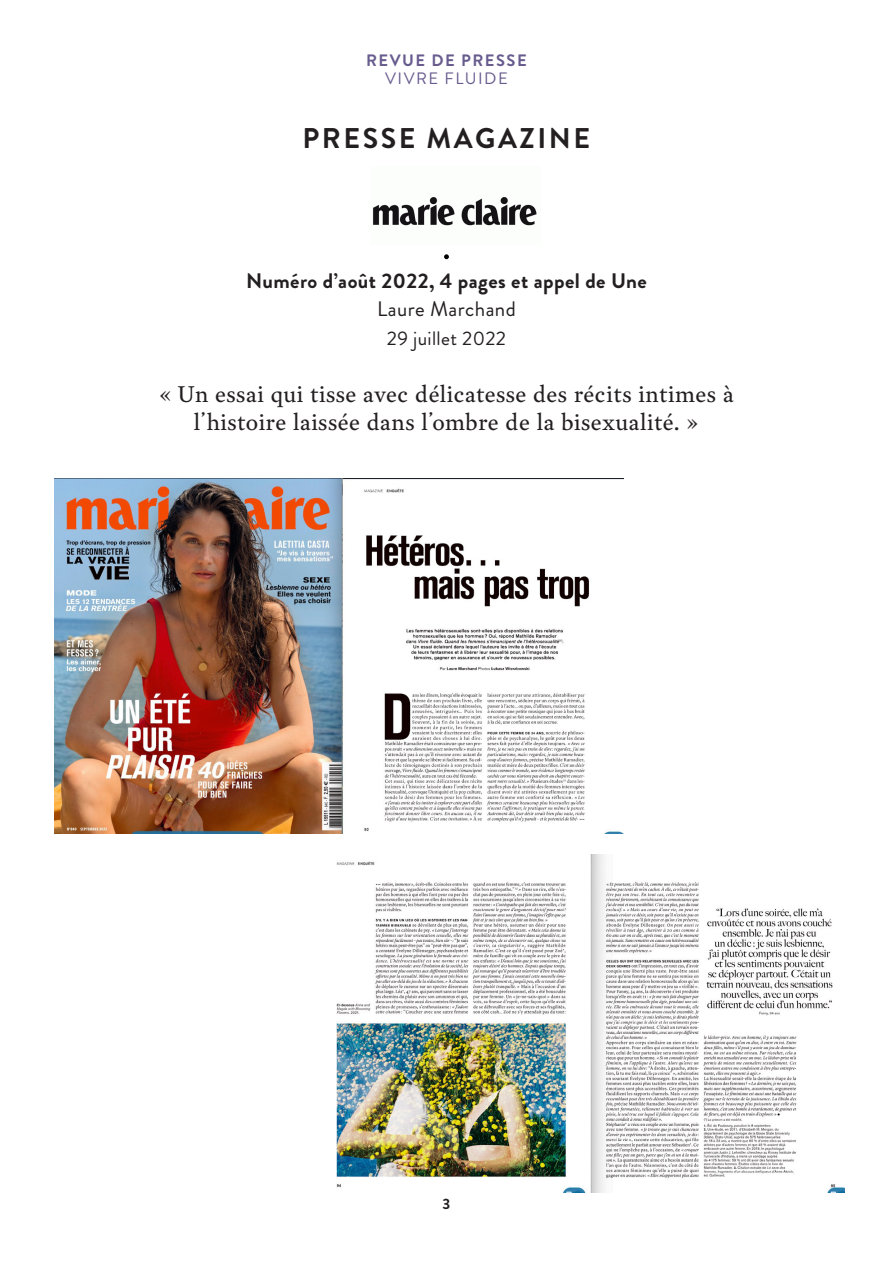
<style>
.page{position:relative;width:893px;height:1263px;background:#fff}
.page>*{position:absolute;margin:0;border:0;box-sizing:border-box;transform-origin:0 0}
.t1{font:700 28.5px "Brandon Grotesque";letter-spacing:.09em;color:#231f20}
.t2{font:22.5px/28.5px "Garvis Pro";letter-spacing:.02em;color:#231f20;text-align:center}
.t3{font:700 21px "Brandon Grotesque";letter-spacing:.02em;color:#231f20}
.t4{font:21px "Brandon Grotesque";letter-spacing:.02em;color:#231f20}
.t5{font:19.5px "Brandon Grotesque";letter-spacing:.02em;color:#231f20}
.t6{font:700 16.5px "Brandon Grotesque";letter-spacing:.09em;color:#685b8e}
.t7{font:16.5px "Brandon Grotesque";letter-spacing:.09em;color:#685b8e}
.t8{font:700 15px "Brandon Grotesque";color:#231f20}
</style>
<div class="page">
<svg style="left:444px;top:254px;width:5px;height:5px"></svg>
<img style="left:372px;top:197px;width:165px;height:29px">
<img style="left:336px;top:854px;width:508px;height:338px">
<img style="left:54px;top:478px;width:570px;height:356px">
<p class="t6" style="left:366px;top:48px;width:162px">REVUE DE PRESSE</p>
<p class="t7" style="left:385px;top:67px;width:124px">VIVRE FLUIDE</p>
<p class="t1" style="left:302px;top:118px;width:289px">PRESSE MAGAZINE</p>
<p class="t3" style="left:246px;top:266px;width:402px">Numéro d’août 2022, 4 pages et appel de Une</p>
<p class="t4" style="left:377px;top:295px;width:140px">Laure Marchand</p>
<p class="t5" style="left:387px;top:325px;width:121px">29 juillet 2022</p>
<p class="t2" style="left:159px;top:379px;width:576px">« Un essai qui tisse avec délicatesse des récits intimes à l’histoire laissée dans l’ombre de la bisexualité. »</p>
<p class="t8" style="left:443px;top:1193px;width:9px">3</p>
</div>
